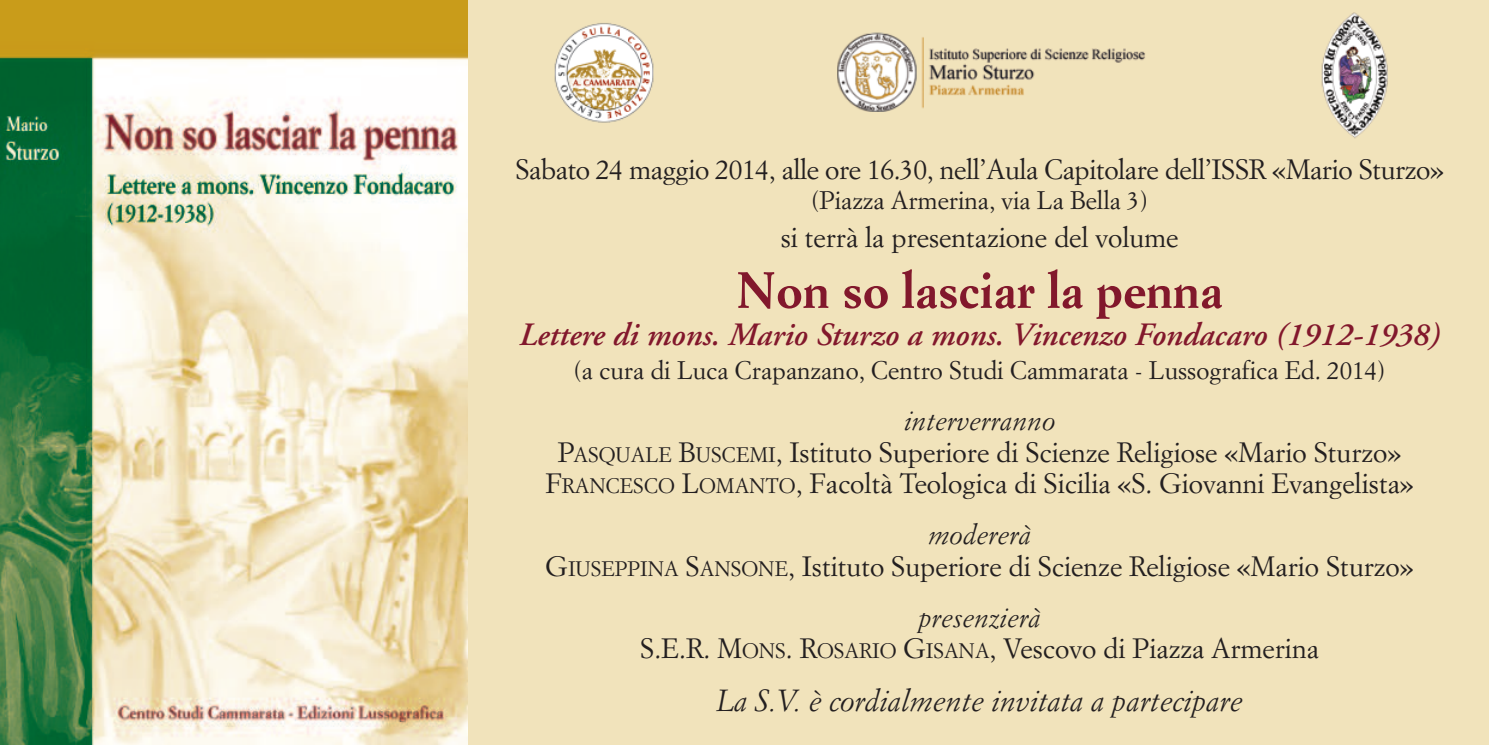
<style>
.page{position:relative;width:1489px;height:745px;background:#fff}
.page>*{position:absolute;margin:0;border:0;box-sizing:border-box;transform-origin:0 0}
.t1{font:700 50px "Simoncini Garamond";color:#82182c}
.t2{font:italic 600 32.5px "Adobe Garamond";color:#82182c}
.t3{font:italic 30px "Simoncini Garamond";color:#231f20}
.t4{font:27.5px/31.2px "Simoncini Garamond";color:#231f20;text-align:center}
.t5{font:25px "Simoncini Garamond";color:#231f20}
.s1{font-style:italic}
.s2{font-size:20.5px}
</style>
<div class="page">
<img style="left:0;top:0;width:1488px;height:744px">
<p class="t4" style="left:515px;top:156px;width:929px">Sabato 24 maggio 2014, alle ore 16.30, nell’Aula Capitolare dell’ISSR «Mario Sturzo»</p>
<p class="t5" style="left:811px;top:190px;width:338px">(Piazza Armerina, via La Bella 3)</p>
<p class="t4" style="left:780px;top:223px;width:399px">si terrà la presentazione del volume</p>
<h1 class="t1" style="left:736px;top:269px;width:488px">Non so lasciar la penna</h1>
<p class="t2" style="left:519px;top:322px;width:922px">Lettere di mons. Mario Sturzo a mons. Vincenzo Fondacaro (1912-1938)</p>
<p class="t5" style="left:573px;top:360px;width:813px">(a cura di Luca Crapanzano, Centro Studi Cammarata - Lussografica Ed. 2014)</p>
<p class="t4" style="left:545px;top:407px;width:869px"><span class="s1">interverranno<br></span>P<span class="s2">ASQUALE</span> B<span class="s2">USCEMI</span>, Istituto Superiore di Scienze Religiose «Mario Sturzo»<br>F<span class="s2">RANCESCO</span> L<span class="s2">OMANTO</span>, Facoltà Teologica di Sicilia «S. Giovanni Evangelista»</p>
<p class="t4" style="left:545px;top:521px;width:869px"><span class="s1">modererà<br></span>G<span class="s2">IUSEPPINA</span> S<span class="s2">ANSONE</span>, Istituto Superiore di Scienze Religiose «Mario Sturzo»</p>
<p class="t4" style="left:640px;top:603px;width:680px"><span class="s1">presenzierà<br></span>S.E.R. M<span class="s2">ONS</span>. R<span class="s2">OSARIO</span> G<span class="s2">ISANA</span>, Vescovo di Piazza Armerina</p>
<p class="t3" style="left:716px;top:687px;width:527px">La S.V. è cordialmente invitata a partecipare</p>
</div>
